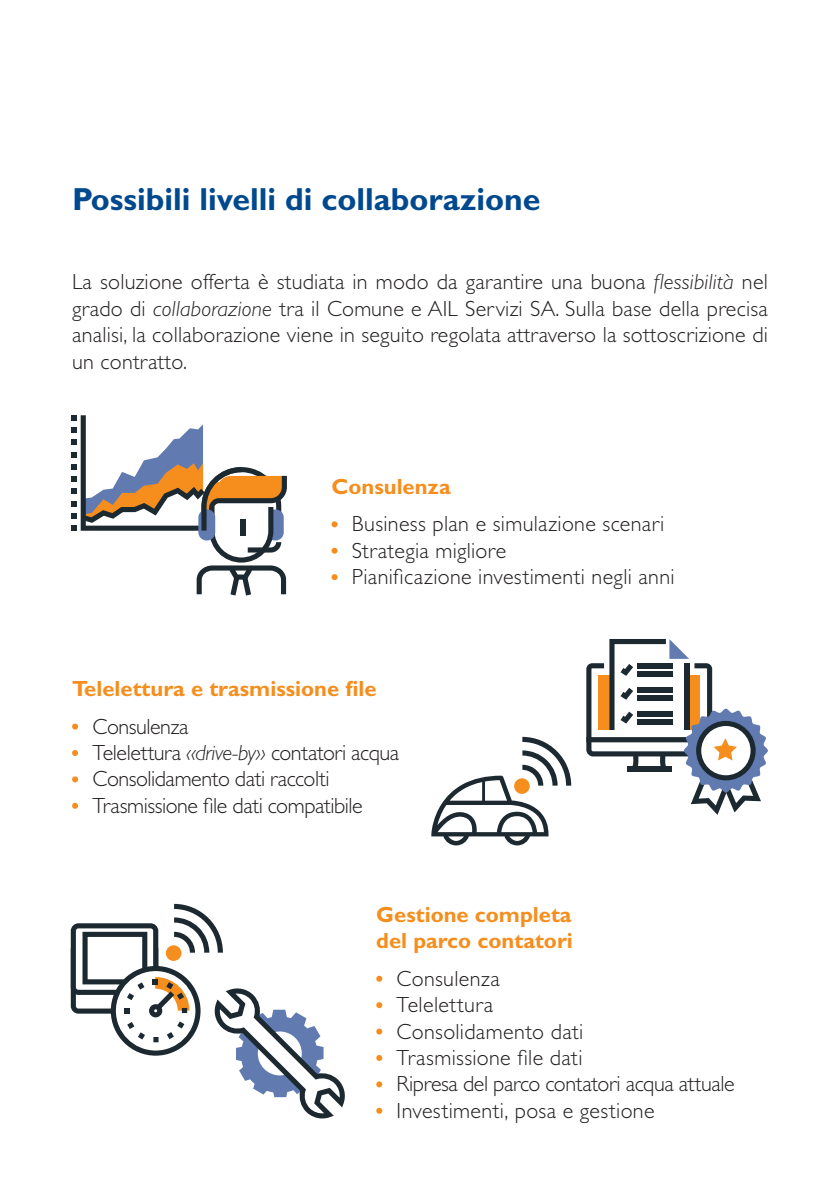
<style>
.page{position:relative;width:840px;height:1191px;background:#fff}
.page>*{position:absolute;margin:0;border:0;box-sizing:border-box;transform-origin:0 0}
.t1{font:700 32px "Gill Sans Std";color:#01498e}
.t2{font:300 22px/26.4px "Gill Sans Std";letter-spacing:.01em;color:#231f20;text-align:justify}
.t3{font:300 22px "Gill Sans Std";letter-spacing:-.02em;color:#231f20}
.t4{font:700 22px "Gill Sans Std";color:#f68e1e}
.s1{font-style:italic}
</style>
<div class="page">
<svg style="left:331px;top:521px;width:6px;height:6px"></svg>
<svg style="left:331px;top:548px;width:6px;height:6px"></svg>
<svg style="left:331px;top:574px;width:6px;height:6px"></svg>
<svg style="left:72px;top:723px;width:6px;height:6px"></svg>
<svg style="left:72px;top:750px;width:6px;height:6px"></svg>
<svg style="left:72px;top:776px;width:6px;height:6px"></svg>
<svg style="left:72px;top:803px;width:6px;height:6px"></svg>
<svg style="left:376px;top:975px;width:6px;height:6px"></svg>
<svg style="left:376px;top:1002px;width:6px;height:6px"></svg>
<svg style="left:376px;top:1028px;width:6px;height:6px"></svg>
<svg style="left:376px;top:1055px;width:6px;height:6px"></svg>
<svg style="left:376px;top:1081px;width:6px;height:6px"></svg>
<svg style="left:376px;top:1107px;width:6px;height:6px"></svg>
<svg style="left:71px;top:415px;width:216px;height:180px"></svg>
<div style="left:240px;top:519px;width:5px;height:16px;background:#1c2931"></div>
<svg style="left:586px;top:639px;width:181px;height:176px"></svg>
<svg style="left:431px;top:737px;width:140px;height:108px"></svg>
<svg style="left:71px;top:904px;width:274px;height:214px"></svg>
<p class="t1" style="left:72px;top:180px;width:469px">Possibili livelli di collaborazione</p>
<p class="t2" style="left:72px;top:269px;width:697px">La soluzione offerta è studiata in modo da garantire una buona <span class="s1">flessibilità</span> nel grado di <span class="s1">collaborazione</span> tra il Comune e AIL Servizi SA. Sulla base della precisa analisi, la collaborazione viene in seguito regolata attraverso la sottoscrizione di un contratto.</p>
<p class="t4" style="left:331px;top:473px;width:121px">Consulenza</p>
<p class="t2" style="left:352px;top:511px;width:313px">Business plan e simulazione scenari</p>
<p class="t2" style="left:352px;top:537px;width:156px">Strategia migliore</p>
<p class="t2" style="left:352px;top:564px;width:324px">Pianificazione investimenti negli anni</p>
<p class="t4" style="left:72px;top:675px;width:306px">Telelettura e trasmissione file</p>
<p class="t3" style="left:92px;top:714px;width:98px">Consulenza</p>
<p class="t3" style="left:92px;top:740px;width:308px">Telelettura <span class="s1">«drive-by»</span> contatori acqua</p>
<p class="t3" style="left:92px;top:766px;width:238px">Consolidamento dati raccolti</p>
<p class="t3" style="left:92px;top:793px;width:271px">Trasmissione file dati compatibile</p>
<p class="t4" style="left:376px;top:901px;width:197px">Gestione completa</p>
<p class="t4" style="left:376px;top:927px;width:198px">del parco contatori</p>
<p class="t2" style="left:396px;top:965px;width:105px">Consulenza</p>
<p class="t2" style="left:396px;top:991px;width:98px">Telelettura</p>
<p class="t2" style="left:396px;top:1018px;width:188px">Consolidamento dati</p>
<p class="t2" style="left:396px;top:1044px;width:187px">Trasmissione file dati</p>
<p class="t3" style="left:396px;top:1071px;width:339px">Ripresa del parco contatori acqua attuale</p>
<p class="t2" style="left:396px;top:1097px;width:259px">Investimenti, posa e gestione</p>
</div>
